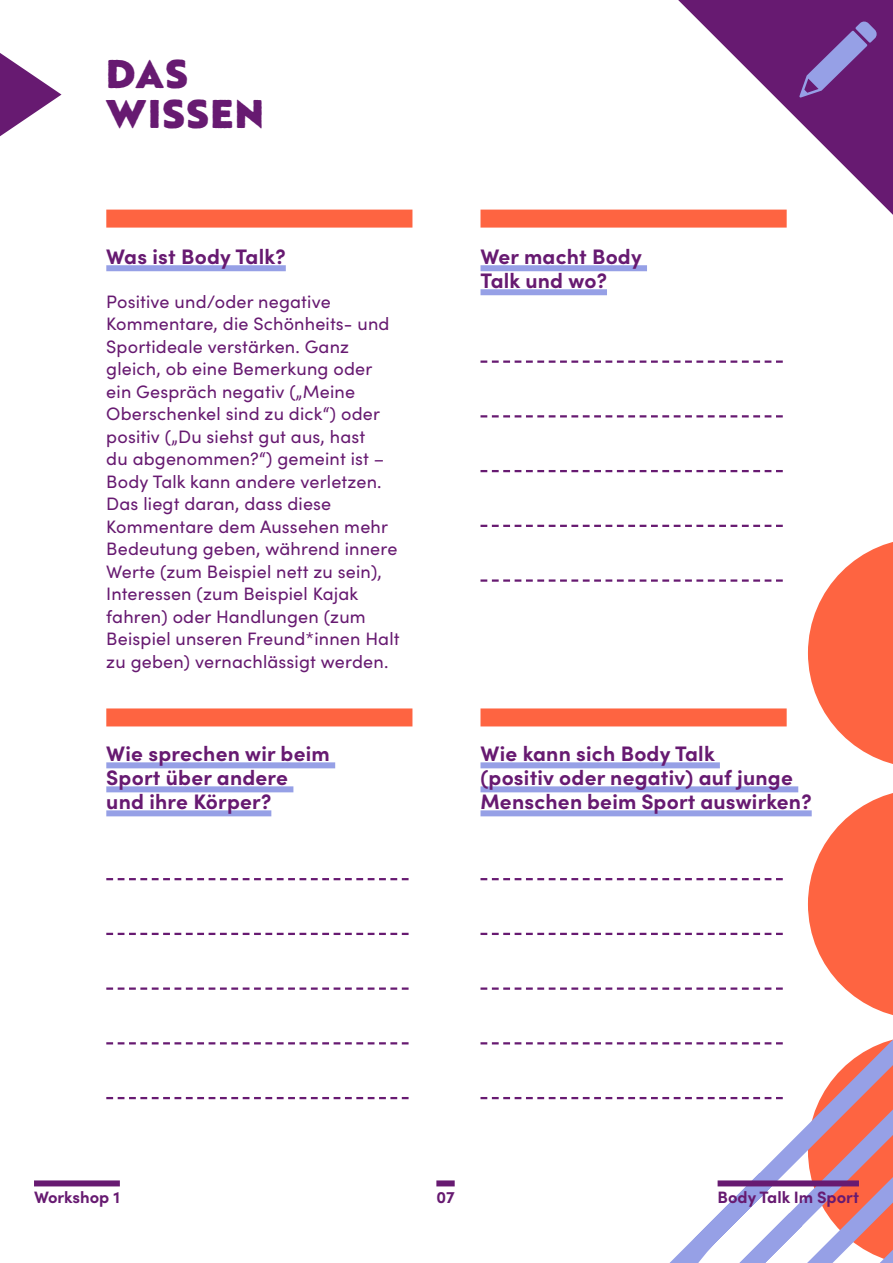
<style>
.page{position:relative;width:893px;height:1263px;background:#fff}
.page>*{position:absolute;margin:0;border:0;box-sizing:border-box;transform-origin:0 0}
.t1{font:900 39px/40.5px "Brother 1816 Printed";letter-spacing:.04em;color:#671a71}
.t2{font:700 21px/24px "Sofia Pro";letter-spacing:.01em;color:#671a71}
.t3{font:18px/22.5px "Sofia Pro";letter-spacing:.01em;color:#671a71}
.t4{font:700 16.5px "Sofia Pro";color:#671a71}
</style>
<div class="page">
<svg style="left:0;top:53px;width:62px;height:83px"></svg>
<svg style="left:678px;top:0;width:215px;height:215px"></svg>
<svg style="left:799px;top:21px;width:78px;height:77px;background:#744193"></svg>
<div style="left:106px;top:762px;width:229px;height:6px;background:#96a0e6"></div>
<div style="left:106px;top:786px;width:187px;height:6px;background:#96a0e6"></div>
<div style="left:106px;top:810px;width:165px;height:6px;background:#96a0e6"></div>
<div style="left:480px;top:762px;width:240px;height:6px;background:#96a0e6"></div>
<div style="left:480px;top:786px;width:318px;height:6px;background:#96a0e6"></div>
<div style="left:480px;top:810px;width:332px;height:6px;background:#96a0e6"></div>
<svg style="left:808px;top:542px;width:85px;height:222px"></svg>
<svg style="left:808px;top:793px;width:85px;height:87px"></svg>
<svg style="left:272px;top:880px;width:621px;height:383px"></svg>
<div style="left:106px;top:210px;width:306px;height:18px;background:#fe6441"></div>
<div style="left:480px;top:210px;width:307px;height:18px;background:#fe6441"></div>
<div style="left:106px;top:708px;width:306px;height:18px;background:#fe6441"></div>
<div style="left:480px;top:708px;width:307px;height:18px;background:#fe6441"></div>
<svg style="left:480px;top:415px;width:303px;height:2px"></svg>
<svg style="left:480px;top:360px;width:303px;height:3px"></svg>
<svg style="left:480px;top:470px;width:303px;height:2px"></svg>
<svg style="left:480px;top:525px;width:303px;height:2px"></svg>
<svg style="left:480px;top:579px;width:303px;height:3px"></svg>
<svg style="left:106px;top:933px;width:303px;height:2px"></svg>
<svg style="left:106px;top:878px;width:303px;height:2px"></svg>
<svg style="left:106px;top:987px;width:303px;height:3px"></svg>
<svg style="left:106px;top:1042px;width:303px;height:2px"></svg>
<svg style="left:106px;top:1097px;width:303px;height:2px"></svg>
<svg style="left:480px;top:933px;width:303px;height:2px"></svg>
<svg style="left:480px;top:878px;width:303px;height:2px"></svg>
<svg style="left:480px;top:987px;width:303px;height:3px"></svg>
<svg style="left:480px;top:1042px;width:303px;height:2px"></svg>
<svg style="left:480px;top:1097px;width:303px;height:2px"></svg>
<div style="left:106px;top:265px;width:180px;height:6px;background:#96a0e6"></div>
<div style="left:480px;top:265px;width:167px;height:6px;background:#96a0e6"></div>
<div style="left:480px;top:289px;width:127px;height:6px;background:#96a0e6"></div>
<div style="left:34px;top:1180px;width:86px;height:6px;background:#671a71"></div>
<div style="left:718px;top:1180px;width:141px;height:6px;background:#671a71"></div>
<div style="left:436px;top:1180px;width:19px;height:6px;background:#671a71"></div>
<h1 class="t1" style="left:106px;top:52px;width:159px">DAS<br>WISSEN</h1>
<p class="t2" style="left:106px;top:243px;width:181px">Was ist Body Talk?</p>
<p class="t3" style="left:106px;top:289px;width:295px">Positive und/oder negative<br>Kommentare, die Schönheits- und<br>Sportideale verstärken. Ganz gleich, ob eine Bemerkung oder ein Gespräch negativ („Meine<br>Oberschenkel sind zu dick“) oder positiv („Du siehst gut aus, hast<br>du abgenommen?“) gemeint ist –<br>Body Talk kann andere verletzen.<br>Das liegt daran, dass diese<br>Kommentare dem Aussehen mehr<br>Bedeutung geben, während innere<br>Werte (zum Beispiel nett zu sein),<br>Interessen (zum Beispiel Kajak fahren) oder Handlungen (zum<br>Beispiel unseren Freund*innen Halt zu geben) vernachlässigt werden.</p>
<p class="t2" style="left:480px;top:243px;width:163px">Wer macht Body<br>Talk und wo?</p>
<p class="t2" style="left:106px;top:740px;width:225px">Wie sprechen wir beim<br>Sport über andere und ihre Körper?</p>
<p class="t2" style="left:480px;top:740px;width:333px">Wie kann sich Body Talk<br>(positiv oder negativ) auf junge<br>Menschen beim Sport auswirken?</p>
<p class="t4" style="left:34px;top:1185px;width:87px">Workshop 1</p>
<p class="t4" style="left:436px;top:1185px;width:20px">07</p>
<p class="t4" style="left:718px;top:1185px;width:143px">Body Talk Im Sport</p>
</div>
